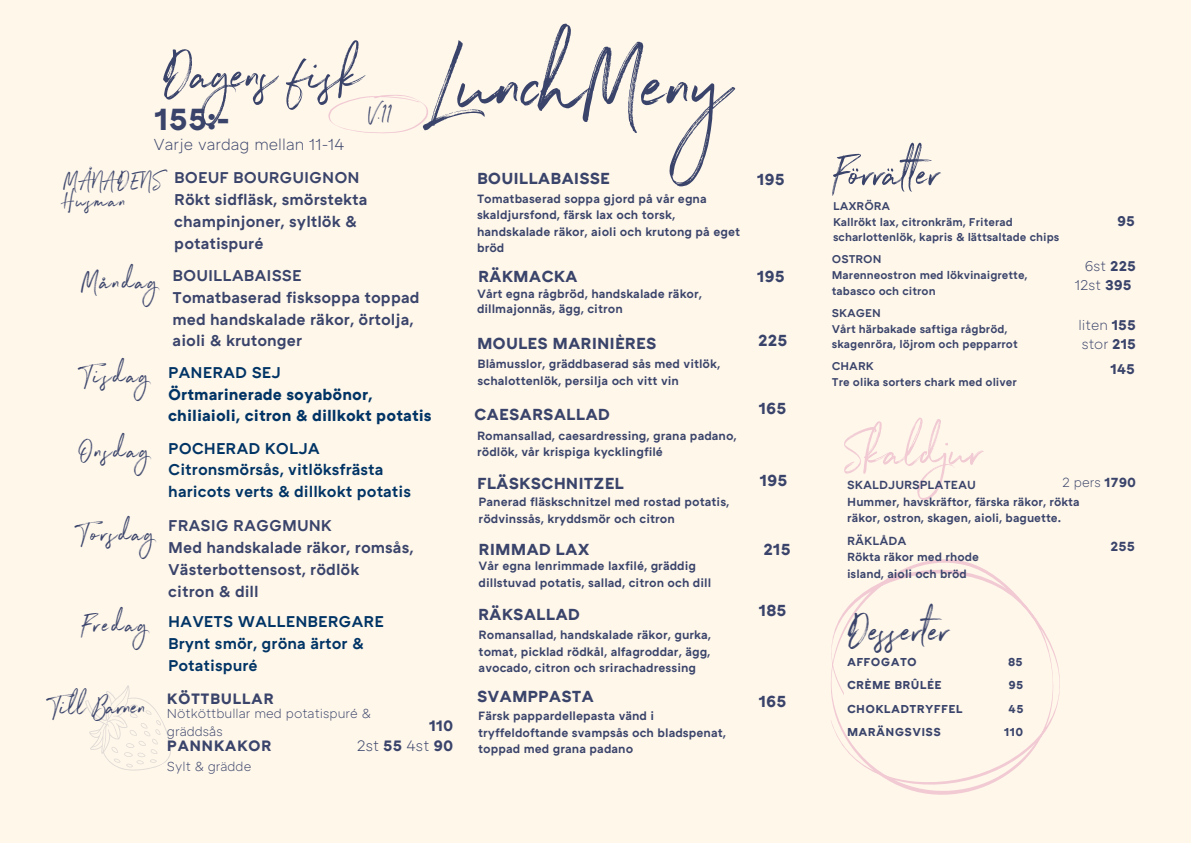
<style>
.page{position:relative;width:1191px;height:843px;background:#fff}
.page>*{position:absolute;margin:0;border:0;box-sizing:border-box;transform-origin:0 0}
.t1{font:103.3px "Northwell";color:#3a446b}
.t2{font:61.3px "Northwell";color:#3a446b}
.t3{font:55.4px "Northwell";color:#f1cad4}
.t4{font:50.1px "Northwell";color:#3a446b}
.t5{font:44.2px "Northwell";color:#3a446b}
.t6{font:700 31.2px "ATC Arquette";color:#3a446b}
.t7{font:30px "Northwell";letter-spacing:.07em;color:#3a446b}
.t8{font:30px "Northwell";color:#3a446b}
.t9{font:25px/19.5px "Northwell";letter-spacing:.07em;color:#3a446b}
.t10{font:700 16.4px "ATC Arquette";color:#3a446b}
.t11{font:300 16.3px "ATC Arquette";color:#3a446b}
.t12{font:600 16px/21.8px "ATC Arquette";color:#3a446b}
.t13{font:600 16px/21.8px "ATC Arquette";color:#003465}
.t14{font:700 16px/21.8px "ATC Arquette";color:#003465}
.t15{font:700 15.4px "ATC Arquette";letter-spacing:.025em;color:#3a446b}
.t16{font:300 15.4px "ATC Arquette";color:#3a446b}
.t17{font:300 14.4px "ATC Arquette";color:#3a446b}
.t18{font:700 14.4px "ATC Arquette";color:#3a446b}
.t19{font:300 13.5px "ATC Arquette";color:#3a446b}
.t20{font:700 13.5px "ATC Arquette";color:#3a446b}
.t21{font:300 13.3px/18px "ATC Arquette";color:#3a446b}
.t22{font:600 12.3px/16.5px "ATC Arquette";color:#3a446b}
.t23{font:600 12px/16.5px "ATC Arquette";color:#3a446b}
.t24{font:700 11.8px "ATC Arquette";letter-spacing:.025em;color:#3a446b}
.t25{font:600 11.5px/15.8px "ATC Arquette";color:#3a446b}
.s1{font-weight:700}
</style>
<div class="page">
<div style="left:0;top:0;width:1190px;height:842px;background:#fff7ea"></div>
<svg style="left:328px;top:95px;width:100px;height:38px"></svg>
<svg style="left:85px;top:685px;width:86px;height:86px"></svg>
<svg style="left:831px;top:559px;width:229px;height:236px"></svg>
<p class="t2" style="left:162px;top:30px;width:203px">Dagens fisk</p>
<p class="t9" style="left:368px;top:100px;width:24px">V.11</p>
<p class="t6" style="left:155px;top:99px;width:77px">155:-</p>
<h5 class="t11" style="left:153px;top:134px;width:192px">Varje vardag mellan 11-14</h5>
<p class="t9" style="left:64px;top:168px;width:100px">MÅNADENS<br>Husman</p>
<p class="t12" style="left:174px;top:166px;width:187px">BOEUF BOURGUIGNON</p>
<p class="t12" style="left:174px;top:188px;width:195px">Rökt sidfläsk, smörstekta champinjoner, syltlök &amp; potatispuré</p>
<h2 class="t1" style="left:438px;top:9px;width:295px">LunchMeny</h2>
<p class="t10" style="left:477px;top:168px;width:135px">BOUILLABAISSE</p>
<p class="t10" style="left:757px;top:168px;width:29px">195</p>
<p class="t22" style="left:477px;top:189px;width:264px">Tomatbaserad soppa gjord på vår egna skaldjursfond, färsk lax och torsk, handskalade räkor, aioli och krutong på eget bröd</p>
<p class="t7" style="left:82px;top:260px;width:77px">Måndag</p>
<p class="t12" style="left:173px;top:264px;width:131px">BOUILLABAISSE</p>
<p class="t12" style="left:173px;top:286px;width:248px">Tomatbaserad fisksoppa toppad med handskalade räkor, örtolja, aioli &amp; krutonger</p>
<p class="t13" style="left:168px;top:361px;width:114px">PANERAD SEJ</p>
<p class="t14" style="left:168px;top:382px;width:265px">Örtmarinerade soyabönor, chiliaioli, citron &amp; dillkokt potatis</p>
<p class="t13" style="left:168px;top:436px;width:153px">POCHERAD KOLJA</p>
<p class="t13" style="left:168px;top:458px;width:244px">Citronsmörsås, vitlöksfrästa haricots verts &amp; dillkokt potatis</p>
<p class="t7" style="left:82px;top:354px;width:68px">Tisdag</p>
<p class="t7" style="left:79px;top:429px;width:72px">Onsdag</p>
<p class="t7" style="left:79px;top:512px;width:77px">Torsdag</p>
<p class="t12" style="left:168px;top:514px;width:165px">FRASIG RAGGMUNK</p>
<p class="t12" style="left:168px;top:536px;width:247px">Med handskalade räkor, romsås,<br>Västerbottensost, rödlök</p>
<p class="t12" style="left:168px;top:579px;width:92px">citron &amp; dill</p>
<p class="t7" style="left:82px;top:602px;width:67px">Fredag</p>
<p class="t13" style="left:168px;top:609px;width:217px">HAVETS WALLENBERGARE</p>
<p class="t13" style="left:168px;top:631px;width:197px">Brynt smör, gröna ärtor &amp;<br>Potatispuré</p>
<h2 class="t8" style="left:51px;top:684px;width:97px">Till Barnen</h2>
<p class="t15" style="left:167px;top:688px;width:108px">KÖTTBULLAR</p>
<p class="t21" style="left:167px;top:704px;width:205px">Nötköttbullar med potatispuré &amp; gräddsås</p>
<p class="t21" style="left:167px;top:756px;width:86px">Sylt &amp; grädde</p>
<p class="t15" style="left:429px;top:715px;width:26px">110</p>
<p class="t15" style="left:167px;top:736px;width:106px">PANNKAKOR</p>
<p class="t16" style="left:357px;top:736px;width:98px">2st <span class="s1">55</span> 4st <span class="s1">90</span></p>
<p class="t10" style="left:478px;top:265px;width:101px">RÄKMACKA</p>
<p class="t10" style="left:757px;top:265px;width:29px">195</p>
<h6 class="t22" style="left:477px;top:285px;width:226px">Vårt egna rågbröd, handskalade räkor,</h6>
<p class="t22" style="left:477px;top:300px;width:147px">dillmajonnäs, ägg, citron</p>
<p class="t10" style="left:477px;top:333px;width:181px">MOULES MARINIÈRES</p>
<p class="t10" style="left:758px;top:329px;width:31px">225</p>
<p class="t22" style="left:477px;top:355px;width:244px">Blåmusslor, gräddbaserad sås med vitlök, schalottenlök, persilja och vitt vin</p>
<p class="t10" style="left:474px;top:404px;width:137px">CAESARSALLAD</p>
<h6 class="t22" style="left:477px;top:426px;width:261px">Romansallad, caesardressing, grana padano, rödlök, vår krispiga kycklingfilé</h6>
<p class="t10" style="left:477px;top:473px;width:149px">FLÄSKSCHNITZEL</p>
<p class="t22" style="left:478px;top:493px;width:252px">Panerad fläskschnitzel med rostad potatis, rödvinssås, kryddsmör och citron</p>
<h6 class="t10" style="left:478px;top:538px;width:112px">RIMMAD LAX</h6>
<p class="t22" style="left:478px;top:557px;width:234px">Vår egna lenrimmade laxfilé, gräddig dillstuvad potatis, sallad, citron och dill</p>
<p class="t10" style="left:478px;top:603px;width:104px">RÄKSALLAD</p>
<p class="t22" style="left:478px;top:626px;width:234px;text-align:justify">Romansallad, handskalade räkor, gurka, tomat, picklad rödkål, alfagroddar, ägg, avocado, citron och srirachadressing</p>
<p class="t10" style="left:758px;top:397px;width:29px">165</p>
<p class="t10" style="left:759px;top:470px;width:29px">195</p>
<h6 class="t10" style="left:763px;top:538px;width:29px">215</h6>
<p class="t10" style="left:758px;top:599px;width:29px">185</p>
<p class="t10" style="left:477px;top:686px;width:118px">SVAMPPASTA</p>
<h6 class="t10" style="left:758px;top:691px;width:29px">165</h6>
<p class="t22" style="left:478px;top:707px;width:249px">Färsk pappardellepasta vänd i tryffeldoftande svampsås och bladspenat, toppad med grana padano</p>
<h3 class="t4" style="left:834px;top:137px;width:108px">Förrät er</h3>
<p class="t25" style="left:832px;top:197px;width:59px">LAXRÖRA</p>
<h4 class="t25" style="left:832px;top:213px;width:228px">Kallrökt lax, citronkräm, Friterad scharlottenlök, kapris &amp; lättsaltade chips</h4>
<p class="t18" style="left:1117px;top:212px;width:19px">95</p>
<p class="t25" style="left:831px;top:251px;width:51px">OSTRON</p>
<p class="t25" style="left:831px;top:266px;width:197px">Marenneostron med lökvinaigrette, tabasco och citron</p>
<p class="t25" style="left:831px;top:304px;width:51px">SKAGEN</p>
<p class="t25" style="left:831px;top:320px;width:187px">Vårt härbakade saftiga rågbröd, skagenröra, löjrom och pepparrot</p>
<p class="t25" style="left:831px;top:358px;width:43px">CHARK</p>
<p class="t25" style="left:831px;top:373px;width:186px">Tre olika sorters chark med oliver</p>
<p class="t17" style="left:1084px;top:256px;width:53px">6st <span class="s1">225</span></p>
<p class="t17" style="left:1074px;top:276px;width:58px">12st <span class="s1">395</span></p>
<p class="t17" style="left:1078px;top:315px;width:59px">liten <span class="s1">155</span></p>
<p class="t17" style="left:1081px;top:335px;width:56px">stor <span class="s1">215</span></p>
<p class="t18" style="left:1110px;top:360px;width:26px">145</p>
<p class="t3" style="left:846px;top:412px;width:138px">Skaldjur</p>
<p class="t23" style="left:847px;top:476px;width:130px">SKALDJURSPLATEAU</p>
<h1 class="t19" style="left:1062px;top:474px;width:75px">2 pers <span class="s1">1790</span></h1>
<p class="t23" style="left:847px;top:493px;width:234px">Hummer, havskräftor, färska räkor, rökta räkor, ostron, skagen, aioli, baguette.</p>
<p class="t20" style="left:1110px;top:537px;width:26px">255</p>
<p class="t23" style="left:846px;top:531px;width:61px">RÄKLÅDA</p>
<p class="t23" style="left:846px;top:548px;width:133px">Rökta räkor med rhode island, aioli och bröd</p>
<h6 class="t5" style="left:847px;top:599px;width:104px">Desserter</h6>
<p class="t24" style="left:846px;top:654px;width:71px">AFFOGATO</p>
<p class="t24" style="left:1007px;top:654px;width:16px">85</p>
<p class="t24" style="left:846px;top:677px;width:96px">CRÈME BRÛLÉE</p>
<p class="t24" style="left:1008px;top:677px;width:16px">95</p>
<p class="t24" style="left:846px;top:700px;width:117px">CHOKLADTRYFFEL</p>
<p class="t24" style="left:1008px;top:700px;width:17px">45</p>
<p class="t24" style="left:846px;top:724px;width:95px">MARÄNGSVISS</p>
<p class="t24" style="left:1004px;top:724px;width:21px">110</p>
</div>
